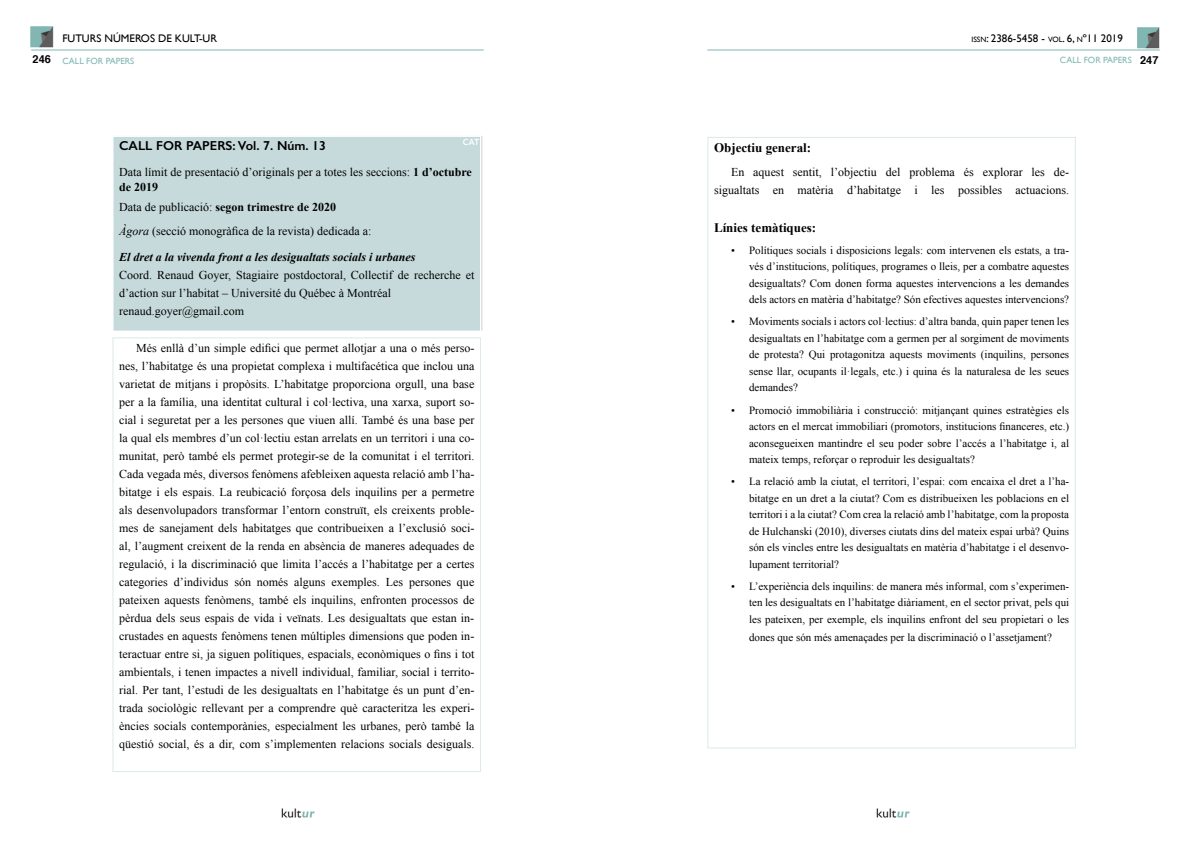
<style>
.page{position:relative;width:1191px;height:842px;background:#fff}
.page>*{position:absolute;margin:0;border:0;box-sizing:border-box;transform-origin:0 0}
.t1{font:700 13px "Times New Roman";color:#000}
.t2{font:600 13px "Gill Sans";color:#000}
.t3{font:12px/18px "Times New Roman";color:#000}
.t4{font:italic 700 12px "Times New Roman";color:#000}
.t5{font:11px/16.5px "Times New Roman";color:#000;text-align:justify}
.t6{font:11px "Gill Sans";color:#000}
.t7{font:11px "Gill Sans";color:#000}
.t8{font:700 11px "Helvetica";color:#000}
.t9{font:9px "Gill Sans";color:#81b8b3}
.t10{font:600 9px "Gill Sans";color:#fff;scale:.9 1}
.s1{font-size:7.7px}
.s2{font-style:inherit}
.s3{font-family:"Helvetica";font-weight:700;font-size:11px;color:#000}
.s4{font-weight:700}
.s5{font-style:italic}
</style>
<div class="page">
<img style="left:30px;top:26px;width:24px;height:22px">
<img style="left:876px;top:808px;width:34px;height:10px">
<img style="left:1137px;top:27px;width:23px;height:21px">
<img style="left:281px;top:808px;width:34px;height:10px">
<hr style="left:31px;top:49px;width:452px;height:1px;background:#81b8b3">
<hr style="left:707px;top:49px;width:452px;height:1px;background:#81b8b3">
<div style="left:113px;top:136px;width:367px;height:195px;background:#c6dadb"></div>
<div style="left:112px;top:136px;width:369px;height:196px;border:1px solid #fff"></div>
<p class="t8" style="left:33px;top:50px;width:20px">246</p>
<p class="t7" style="left:62px;top:31px;width:156px">FUTURS NÚMEROS DE KULT-UR</p>
<p class="t6" style="left:971px;top:31px;width:153px"><span class="s1">ISSN</span>: 2386-5458 - <span class="s1">VOL</span><span class="s2">. 6,</span> <span class="s1">N</span><span class="s2">º11 2019</span></p>
<p class="t9" style="left:62px;top:55px;width:74px">CALL FOR PAPERS</p>
<p class="t9" style="left:1059px;top:55px;width:100px">CALL FOR PAPERS <span class="s3">247</span></p>
<p class="t10" style="left:463px;top:137px;width:20px">CAT</p>
<p class="t2" style="left:119px;top:138px;width:208px">CALL FOR PAPERS: Vol. 7. Núm. 13</p>
<p class="t3" style="left:119px;top:164px;width:354px;line-height:15px">Data límit de presentació d’originals per a totes les seccions: <span class="s4">1 d’octubre de 2019</span></p>
<p class="t3" style="left:119px;top:195px;width:254px;line-height:23.7px">Data de publicació: <span class="s4">segon trimestre de 2020<br></span><span class="s5">Àgora</span> (secció monogràfica de la revista) dedicada a:</p>
<p class="t4" style="left:119px;top:249px;width:298px">El dret a la vivenda front a les desigualtats socials i urbanes</p>
<p class="t3" style="left:119px;top:266px;width:357px">Coord. Renaud Goyer, Stagiaire postdoctoral, Collectif de recherche et d’action sur l’habitat – Université du Québec à Montréal renaud.goyer@gmail.com</p>
<p class="t3" style="left:119px;top:339px;width:357px;text-align:justify;text-indent:17px">Més enllà d’un simple edifici que permet allotjar a una o més perso&shy;nes, l’habitatge és una propietat complexa i multifacética que inclou una varietat de mitjans i propòsits. L’habitatge proporciona orgull, una base per a la família, una identitat cultural i col·lectiva, una xarxa, suport so&shy;cial i seguretat per a les persones que viuen allí. També és una base per la qual els membres d’un col·lectiu estan arrelats en un territori i una co&shy;munitat, però també els permet protegir-se de la comunitat i el territori.<br>Cada vegada més, diversos fenòmens afebleixen aquesta relació amb l’ha&shy;bitatge i els espais. La reubicació forçosa dels inquilins per a permetre als desenvolupadors transformar l’entorn construït, els creixents proble&shy;mes de sanejament dels habitatges que contribueixen a l’exclusió soci&shy;al, l’augment creixent de la renda en absència de maneres adequades de regulació, i la discriminació que limita l’accés a l’habitatge per a certes categories d’individus són només alguns exemples. Les persones que pateixen aquests fenòmens, també els inquilins, enfronten processos de pèrdua dels seus espais de vida i veïnats. Les desigualtats que estan in&shy;crustades en aquests fenòmens tenen múltiples dimensions que poden in&shy;teractuar entre si, ja siguen polítiques, espacials, econòmiques o fins i tot ambientals, i tenen impactes a nivell individual, familiar, social i territo&shy;rial. Per tant, l’estudi de les desigualtats en l’habitatge és un punt d’en&shy;trada sociològic rellevant per a comprendre què caracteritza les experi&shy;ències socials contemporànies, especialment les urbanes, però també la qüestió social, és a dir, com s’implementen relacions socials desiguals.</p>
<p class="t1" style="left:714px;top:139px;width:99px">Objectiu general:</p>
<p class="t3" style="left:714px;top:163px;width:357px;text-align:right">En aquest sentit, l’objectiu del problema és explorar les de&shy;sigualtats en matèria d’habitatge i les possibles actuacions.</p>
<p class="t1" style="left:714px;top:218px;width:104px">Línies temàtiques:</p>
<p class="t5" style="left:749px;top:242px;width:322px;text-indent:-18px">• Polítiques socials i disposicions legals: com intervenen els estats, a tra&shy;vés d’institucions, polítiques, programes o lleis, per a combatre aquestes desigualtats? Com donen forma aquestes intervencions a les demandes dels actors en matèria d’habitatge? Són efectives aquestes intervencions?</p>
<p class="t5" style="left:749px;top:313px;width:322px;text-indent:-18px">• Moviments socials i actors col·lectius: d’altra banda, quin paper tenen les desigualtats en l’habitatge com a germen per al sorgiment de moviments de protesta? Qui protagonitza aquests moviments (inquilins, persones sense llar, ocupants il·legals, etc.) i quina és la naturalesa de les seues demandes?</p>
<p class="t5" style="left:749px;top:401px;width:322px;text-indent:-18px">• Promoció immobiliària i construcció: mitjançant quines estratègies els actors en el mercat immobiliari (promotors, institucions financeres, etc.) aconsegueixen mantindre el seu poder sobre l’accés a l’habitatge i, al mateix temps, reforçar o reproduir les desigualtats?</p>
<p class="t5" style="left:749px;top:473px;width:322px;text-indent:-18px">• La relació amb la ciutat, el territori, l’espai: com encaixa el dret a l’ha&shy;bitatge en un dret a la ciutat? Com es distribueixen les poblacions en el territori i a la ciutat? Com crea la relació amb l’habitatge, com la proposta de Hulchanski (2010), diverses ciutats dins del mateix espai urbà? Quins són els vincles entre les desigualtats en matèria d’habitatge i el desenvo&shy;lupament territorial?</p>
<p class="t5" style="left:749px;top:578px;width:322px;text-indent:-18px">• L’experiència dels inquilins: de manera més informal, com s’experimen&shy;ten les desigualtats en l’habitatge diàriament, en el sector privat, pels qui les pateixen, per exemple, els inquilins enfront del seu propietari o les</p>
<p class="t5" style="left:749px;top:629px;width:304px">dones que són més amenaçades per la discriminació o l’assetjament?</p>
</div>
